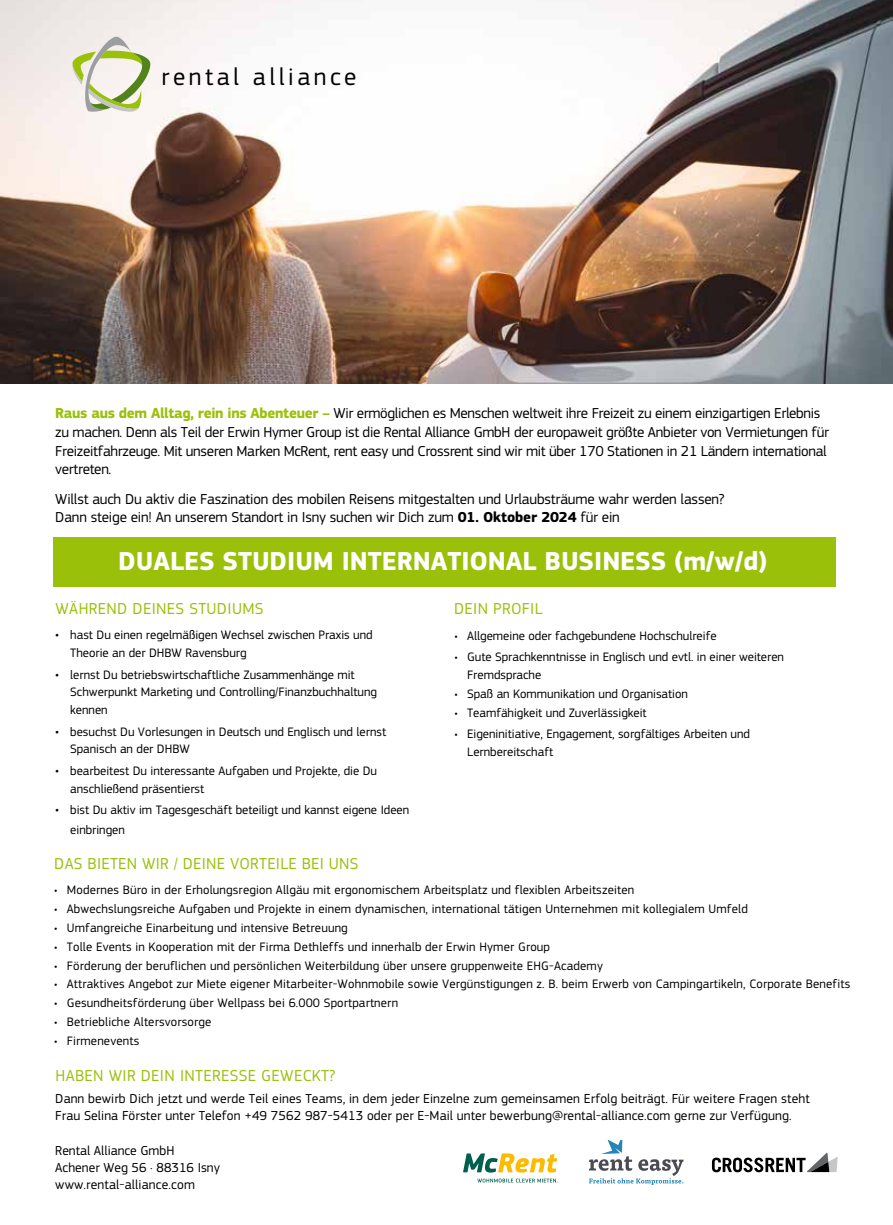
<style>
.page{position:relative;width:893px;height:1225px;background:#fff}
.page>*{position:absolute;margin:0;border:0;box-sizing:border-box;transform-origin:0 0}
.t1{font:700 27px "PF Square Sans Pro";letter-spacing:-.005em;color:#fff}
.t2{font:25.2px "PF Square Sans Pro";letter-spacing:.14em;color:#000}
.t3{font:16.5px "PF Square Sans Pro";letter-spacing:.02em;color:#9ac00a}
.t4{font:15px/18.6px "PF Square Sans Pro";letter-spacing:-.02em;color:#000}
.t5{font:13.5px/17.2px "PF Square Sans Pro";letter-spacing:.005em;color:#000}
.t6{font:12.75px/17.9px "PF Square Sans Pro";color:#000}
.s1{font-weight:700;color:#9ac00a}
.s2{font-weight:700}
.s3{font-weight:300;font-size:15px}
.s4{font-weight:300}
</style>
<div class="page">
<img style="left:1px;top:1px;width:891px;height:382px">
<svg style="left:72px;top:37px;width:78px;height:75px"></svg>
<div style="left:54px;top:536px;width:782px;height:50px;background:#9ac00a"></div>
<svg style="left:463px;top:1153px;width:94px;height:19px"></svg>
<svg style="left:477px;top:1178px;width:81px;height:4px"></svg>
<svg style="left:589px;top:1140px;width:94px;height:45px"></svg>
<svg style="left:712px;top:1152px;width:126px;height:21px"></svg>
<h2 class="t2" style="left:161px;top:62px;width:197px">rental alliance</h2>
<p class="t4" style="left:55px;top:404px;width:775px"><span class="s1">Raus aus dem Alltag, rein ins Abenteuer –</span> Wir ermöglichen es Menschen weltweit ihre Freizeit zu einem einzigartigen Erlebnis zu machen. Denn als Teil der Erwin Hymer Group ist die Rental Alliance GmbH der europaweit größte Anbieter von Vermietungen für Freizeitfahrzeuge. Mit unseren Marken McRent, rent easy und Crossrent sind wir mit über 170 Stationen in 21 Ländern international vertreten.</p>
<p class="t4" style="left:55px;top:489px;width:670px">Willst auch Du aktiv die Faszination des mobilen Reisens mitgestalten und Urlaubsträume wahr werden lassen?<br>Dann steige ein! An unserem Standort in Isny suchen wir Dich zum <span class="s2">01. Oktober 2024</span> für ein</p>
<h1 class="t1" style="left:118px;top:544px;width:651px">DUALES STUDIUM INTERNATIONAL BUSINESS (m/w/d)</h1>
<p class="t3" style="left:56px;top:599px;width:210px">WÄHREND DEINES STUDIUMS</p>
<p class="t6" style="left:70px;top:626px;width:304px;text-indent:-15px"><span class="s3">•</span> hast Du einen regelmäßigen Wechsel zwischen Praxis und<br>Theorie an der DHBW Ravensburg</p>
<p class="t6" style="left:70px;top:665px;width:308px;text-indent:-15px"><span class="s3">•</span> lernst Du betriebswirtschaftliche Zusammenhänge mit<br>Schwerpunkt Marketing und Controlling/Finanzbuchhaltung kennen</p>
<p class="t6" style="left:70px;top:722px;width:317px;text-indent:-15px"><span class="s3">•</span> besuchst Du Vorlesungen in Deutsch und Englisch und lernst<br>Spanisch an der DHBW</p>
<p class="t6" style="left:70px;top:761px;width:308px;text-indent:-15px"><span class="s3">•</span> bearbeitest Du interessante Aufgaben und Projekte, die Du anschließend präsentierst</p>
<p class="t6" style="left:70px;top:800px;width:341px;line-height:19.8px;text-indent:-15px"><span class="s3">•</span> bist Du aktiv im Tagesgeschäft beteiligt und kannst eigene Ideen einbringen</p>
<p class="t3" style="left:54px;top:854px;width:306px">DAS BIETEN WIR / DEINE VORTEILE BEI UNS</p>
<p class="t3" style="left:454px;top:598px;width:90px">DEIN PROFIL</p>
<p class="t6" style="left:454px;top:627px;width:264px"><span class="s4">•</span> Allgemeine oder fachgebundene Hochschulreife</p>
<p class="t6" style="left:467px;top:648px;width:318px;text-indent:-13px"><span class="s4">•</span> Gute Sprachkenntnisse in Englisch und evtl. in einer weiteren<br>Fremdsprache</p>
<p class="t6" style="left:454px;top:685px;width:235px"><span class="s4">•</span> Spaß an Kommunikation und Organisation</p>
<p class="t6" style="left:454px;top:704px;width:194px"><span class="s4">•</span> Teamfähigkeit und Zuverlässigkeit</p>
<p class="t6" style="left:467px;top:725px;width:284px;text-indent:-13px"><span class="s4">•</span> Eigeninitiative, Engagement, sorgfältiges Arbeiten und<br>Lernbereitschaft</p>
<p class="t6" style="left:54px;top:881px;width:582px"><span class="s4">•</span> Modernes Büro in der Erholungsregion Allgäu mit ergonomischem Arbeitsplatz und flexiblen Arbeitszeiten</p>
<p class="t6" style="left:54px;top:900px;width:695px"><span class="s4">•</span> Abwechslungsreiche Aufgaben und Projekte in einem dynamischen, international tätigen Unternehmen mit kollegialem Umfeld</p>
<p class="t6" style="left:54px;top:919px;width:295px"><span class="s4">•</span> Umfangreiche Einarbeitung und intensive Betreuung</p>
<p class="t6" style="left:54px;top:937px;width:497px"><span class="s4">•</span> Tolle Events in Kooperation mit der Firma Dethleffs und innerhalb der Erwin Hymer Group</p>
<p class="t6" style="left:54px;top:956px;width:550px"><span class="s4">•</span> Förderung der beruflichen und persönlichen Weiterbildung über unsere gruppenweite EHG-Academy</p>
<p class="t6" style="left:54px;top:975px;width:798px"><span class="s4">•</span> Attraktives Angebot zur Miete eigener Mitarbeiter-Wohnmobile sowie Vergünstigungen z. B. beim Erwerb von Campingartikeln, Corporate Benefits</p>
<p class="t6" style="left:54px;top:994px;width:345px"><span class="s4">•</span> Gesundheitsförderung über Wellpass bei 6.000 Sportpartnern</p>
<p class="t6" style="left:54px;top:1013px;width:159px"><span class="s4">•</span> Betriebliche Altersvorsorge</p>
<p class="t6" style="left:54px;top:1031px;width:87px"><span class="s4">•</span> Firmenevents</p>
<p class="t3" style="left:56px;top:1066px;width:281px">HABEN WIR DEIN INTERESSE GEWECKT?</p>
<p class="t5" style="left:55px;top:1089px;width:756px">Dann bewirb Dich jetzt und werde Teil eines Teams, in dem jeder Einzelne zum gemeinsamen Erfolg beiträgt. Für weitere Fragen steht<br>Frau Selina Förster unter Telefon +49 7562 987-5413 oder per E-Mail unter bewerbung@rental-alliance.com gerne zur Verfügung.</p>
<p class="t5" style="left:55px;top:1141px;width:166px">Rental Alliance GmbH<br>Achener Weg 56 · 88316 Isny www.rental-alliance.com</p>
</div>
